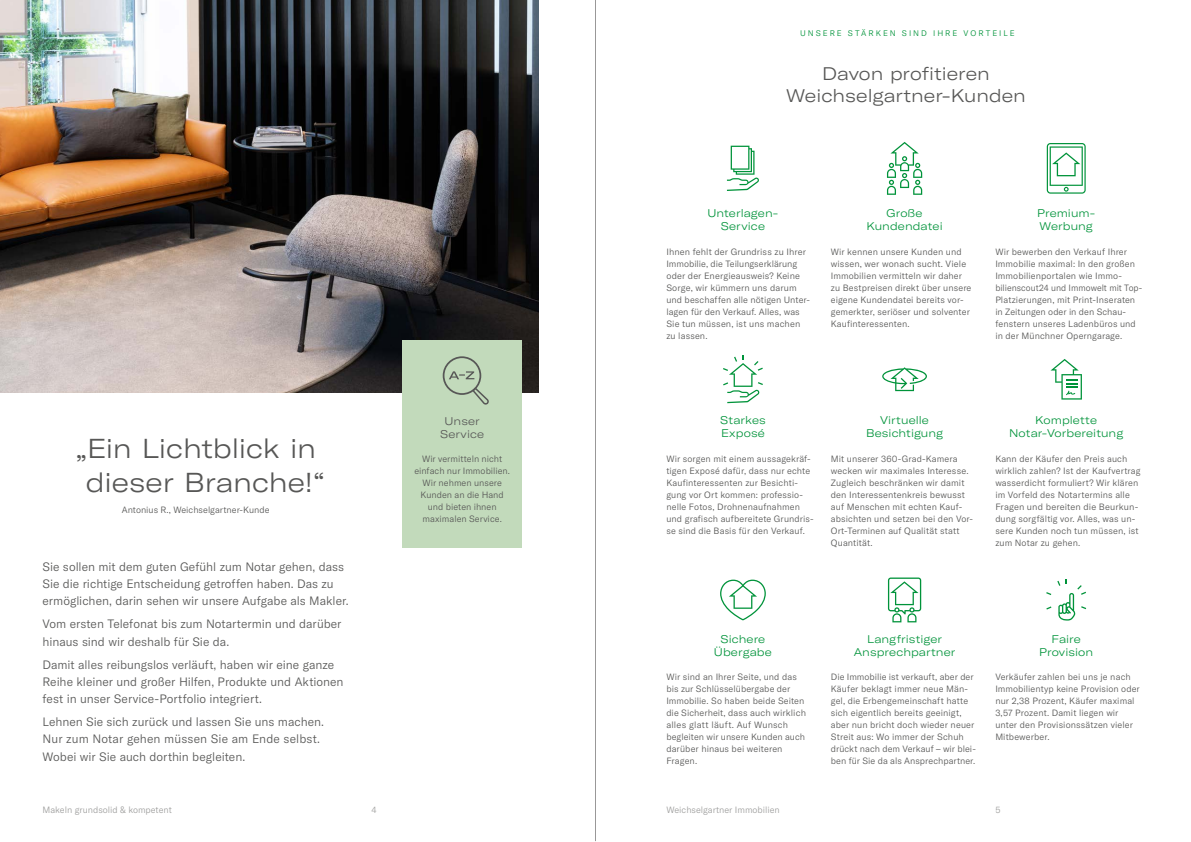
<style>
.page{position:relative;width:1191px;height:842px;background:#fff}
.page>*{position:absolute;margin:0;border:0;box-sizing:border-box;transform-origin:0 0}
.t1{font:300 expanded 27px/34px "GT America";letter-spacing:-.005em;color:#575756;text-align:center}
.t2{font:300 expanded 18px/22px "GT America";color:#575756;text-align:center}
.t3{font:300 12px/17.2px "GT America";color:#575756}
.t4{font:300 expanded 11px/13px "GT America";letter-spacing:.005em;color:#00933a;text-align:center}
.t5{font:300 expanded 11px/13px "GT America";letter-spacing:.01em;color:#575756;text-align:center}
.t6{font:300 9px/12px "GT America";letter-spacing:.01em;color:#575756}
.t7{font:300 9px "GT America";color:#9d9d9c}
.t8{font:300 8px "GT America";letter-spacing:.245em;color:#00933a}
</style>
<div class="page">
<svg style="left:1046px;top:143px;width:39px;height:51px"></svg>
<svg style="left:888px;top:577px;width:33px;height:45px"></svg>
<svg style="left:1050px;top:359px;width:32px;height:41px"></svg>
<svg style="left:723px;top:355px;width:40px;height:48px"></svg>
<svg style="left:720px;top:580px;width:46px;height:40px"></svg>
<svg style="left:1057px;top:579px;width:29px;height:42px"></svg>
<svg style="left:882px;top:367px;width:45px;height:24px"></svg>
<svg style="left:727px;top:146px;width:32px;height:45px"></svg>
<svg style="left:887px;top:142px;width:35px;height:53px"></svg>
<img style="left:0;top:0;width:539px;height:392px">
<div style="left:403px;top:341px;width:119px;height:207px;background:#c2dabb"></div>
<svg style="left:443px;top:356px;width:46px;height:49px"></svg>
<hr style="left:595px;top:0;width:1px;height:841px;background:#999898">
<p class="t8" style="left:800px;top:29px;width:216px">UNSERE STÄRKEN SIND IHRE VORTEILE</p>
<h2 class="t2" style="left:786px;top:62px;width:241px">Davon profitieren<br>Weichselgartner-Kunden</h2>
<p class="t4" style="left:707px;top:207px;width:72px">Unterlagen-<br>Service</p>
<p class="t4" style="left:866px;top:207px;width:78px">Große<br>Kundendatei</p>
<p class="t4" style="left:1037px;top:207px;width:59px;text-align:left">Premium-<br>Werbung</p>
<h1 class="t1" style="left:76px;top:431px;width:251px">„Ein Lichtblick in dieser Branche!“</h1>
<p class="t6" style="left:122px;top:504px;width:149px">Antonius R., Weichselgartner-Kunde</p>
<h3 class="t3" style="left:43px;top:558px;width:307px">Sie sollen mit dem guten Gefühl zum Notar gehen, dass<br>Sie die richtige Entscheidung getroffen haben. Das zu ermöglichen, darin sehen wir unsere Aufgabe als Makler.</h3>
<h3 class="t3" style="left:43px;top:615px;width:300px">Vom ersten Telefonat bis zum Notartermin und darüber hinaus sind wir deshalb für Sie da.</h3>
<h3 class="t3" style="left:43px;top:656px;width:302px">Damit alles reibungslos verläuft, haben wir eine ganze<br>Reihe kleiner und großer Hilfen, Produkte und Aktionen fest in unser Service-Portfolio integriert.</h3>
<h3 class="t3" style="left:43px;top:713px;width:283px">Lehnen Sie sich zurück und lassen Sie uns machen.<br>Nur zum Notar gehen müssen Sie am Ende selbst.<br>Wobei wir Sie auch dorthin begleiten.</h3>
<p class="t5" style="left:440px;top:414px;width:46px">Unser<br>Service</p>
<p class="t6" style="left:414px;top:452px;width:97px;text-align:center">Wir vermitteln nicht einfach nur Immobilien.<br>Wir nehmen unsere<br>Kunden an die Hand und bieten ihnen maximalen Service.</p>
<p class="t6" style="left:666px;top:245px;width:145px">Ihnen fehlt der Grundriss zu Ihrer<br>Immobilie, die Teilungserklärung oder der Energieausweis? Keine<br>Sorge, wir kümmern uns darum und beschaffen alle nötigen Unter&shy;lagen für den Verkauf. Alles, was<br>Sie tun müssen, ist uns machen zu lassen.</p>
<p class="t6" style="left:831px;top:245px;width:142px">Wir kennen unsere Kunden und wissen, wer wonach sucht. Viele<br>Immobilien vermitteln wir daher zu Bestpreisen direkt über unsere eigene Kundendatei bereits vor&shy;gemerkter, seriöser und solventer<br>Kaufinteressenten.</p>
<p class="t6" style="left:995px;top:245px;width:148px">Wir bewerben den Verkauf Ihrer<br>Immobilie maximal: In den großen<br>Immobilienportalen wie Immo&shy;bilienscout24 und Immowelt mit Top-<br>Platzierungen, mit Print-Inseraten in Zeitungen oder in den Schau&shy;fenstern unseres Ladenbüros und in der Münchner Operngarage.</p>
<p class="t4" style="left:720px;top:414px;width:47px;text-align:left">Starkes<br>Exposé</p>
<p class="t6" style="left:666px;top:452px;width:149px">Wir sorgen mit einem aussagekräf&shy;tigen Exposé dafür, dass nur echte Kaufinteressenten zur Besichti&shy;gung vor Ort kommen: professio&shy;nelle Fotos, Drohnenaufnahmen und grafisch aufbereitete Grundris&shy;se sind die Basis für den Verkauf.</p>
<p class="t4" style="left:866px;top:414px;width:78px">Virtuelle<br>Besichtigung</p>
<p class="t6" style="left:831px;top:452px;width:144px">Mit unserer 360-Grad-Kamera wecken wir maximales Interesse.<br>Zugleich beschränken wir damit den Interessentenkreis bewusst auf Menschen mit echten Kauf&shy;absichten und setzen bei den Vor-<br>Ort-Terminen auf Qualität statt<br>Quantität.</p>
<p class="t4" style="left:1009px;top:414px;width:116px">Komplette<br>Notar-Vorbereitung</p>
<p class="t6" style="left:995px;top:452px;width:147px">Kann der Käufer den Preis auch wirklich zahlen? Ist der Kaufvertrag wasserdicht formuliert? Wir klären im Vorfeld des Notartermins alle<br>Fragen und bereiten die Beurkun&shy;dung sorgfältig vor. Alles, was un&shy;sere Kunden noch tun müssen, ist zum Notar zu gehen.</p>
<p class="t4" style="left:714px;top:632px;width:59px">Sichere<br>Übergabe</p>
<p class="t6" style="left:666px;top:671px;width:141px">Wir sind an Ihrer Seite, und das bis zur Schlüsselübergabe der<br>Immobilie. So haben beide Seiten die Sicherheit, dass auch wirklich alles glatt läuft. Auf Wunsch begleiten wir unsere Kunden auch darüber hinaus bei weiteren<br>Fragen.</p>
<p class="t4" style="left:853px;top:632px;width:103px">Langfristiger<br>Ansprechpartner</p>
<p class="t6" style="left:831px;top:671px;width:146px">Die Immobilie ist verkauft, aber der Käufer beklagt immer neue Män&shy;gel, die Erbengemeinschaft hatte sich eigentlich bereits geeinigt, aber nun bricht doch wieder neuer Streit aus: Wo immer der Schuh drückt nach dem Verkauf – wir blei&shy;ben für Sie da als Ansprechpartner.</p>
<p class="t4" style="left:1039px;top:632px;width:55px">Faire<br>Provision</p>
<p class="t6" style="left:995px;top:671px;width:146px">Verkäufer zahlen bei uns je nach<br>Immobilientyp keine Provision oder nur 2,38 Prozent, Käufer maximal<br>3,57 Prozent. Damit liegen wir unter den Provisionssätzen vieler<br>Mitbewerber.</p>
<p class="t7" style="left:43px;top:804px;width:131px">Makeln grundsolid &amp; kompetent</p>
<p class="t7" style="left:371px;top:804px;width:7px">4</p>
<p class="t7" style="left:666px;top:804px;width:115px">Weichselgartner Immobilien</p>
<p class="t7" style="left:995px;top:804px;width:7px">5</p>
</div>
